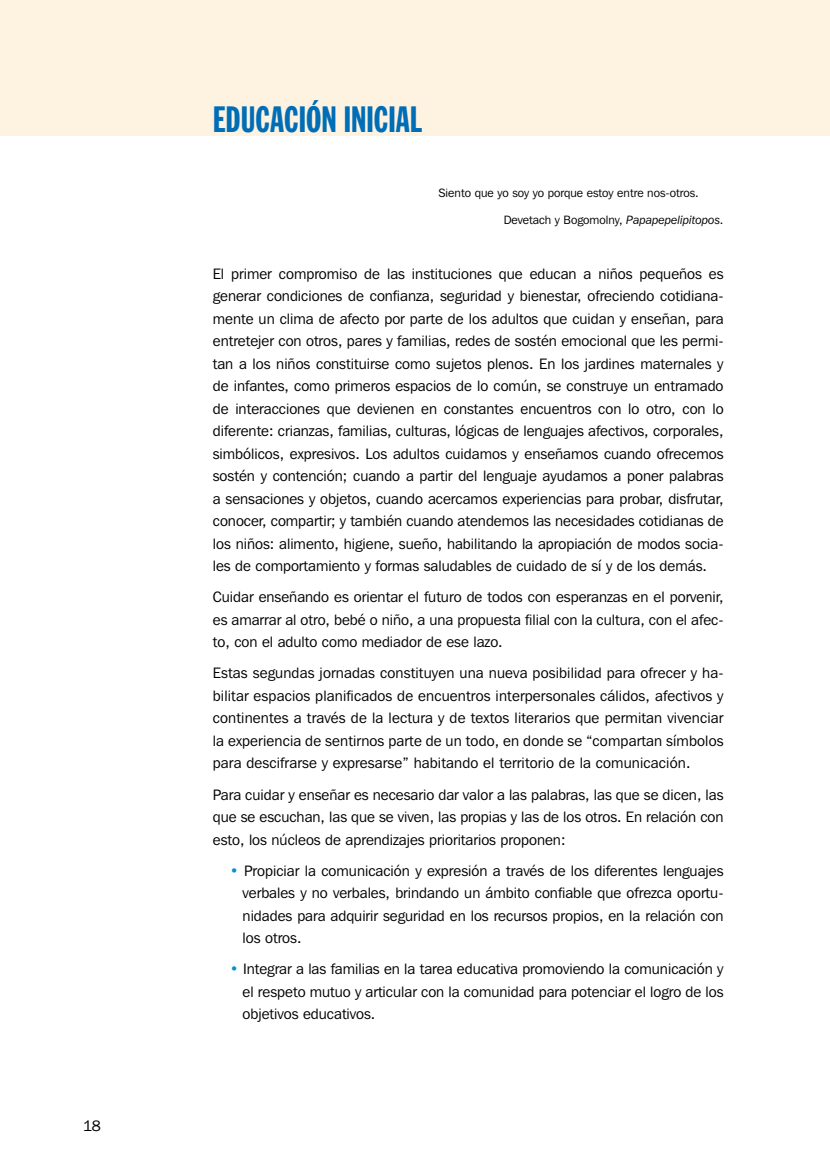
<style>
.page{position:relative;width:830px;height:1170px;background:#fff}
.page>*{position:absolute;margin:0;border:0;box-sizing:border-box;transform-origin:0 0}
.t1{font:36px "Franklin Gothic Extra Cond";color:#006db7}
.t2{font:15px/22.5px "Franklin Gothic IT Cby BT";color:#000;text-align:justify}
.t3{font:12px "Franklin Gothic IT Cby BT";color:#000}
.s1{font-style:italic}
.s2{color:#0092d4}
</style>
<div class="page">
<div style="left:0;top:0;width:829px;height:135px;background:#fef3e0"></div>
<p class="t2" style="left:83px;top:1113px;width:19px">18</p>
<h1 class="t1" style="left:213px;top:100px;width:211px">EDUCACIÓN INICIAL</h1>
<p class="t3" style="left:438px;top:185px;width:262px">Siento que yo soy yo porque estoy entre nos-otros.</p>
<p class="t3" style="left:503px;top:212px;width:221px">Devetach y Bogomolny, <span class="s1">Papapepelipitopos</span>.</p>
<p class="t2" style="left:213px;top:262px;width:512px">El primer compromiso de las instituciones que educan a niños pequeños es generar condiciones de confianza, seguridad y bienestar, ofreciendo cotidiana&shy;mente un clima de afecto por parte de los adultos que cuidan y enseñan, para entretejer con otros, pares y familias, redes de sostén emocional que les permi&shy;tan a los niños constituirse como sujetos plenos. En los jardines maternales y de infantes, como primeros espacios de lo común, se construye un entramado de interacciones que devienen en constantes encuentros con lo otro, con lo diferente: crianzas, familias, culturas, lógicas de lenguajes afectivos, corporales, simbólicos, expresivos. Los adultos cuidamos y enseñamos cuando ofrecemos sostén y contención; cuando a partir del lenguaje ayudamos a poner palabras a sensaciones y objetos, cuando acercamos experiencias para probar, disfrutar, conocer, compartir; y también cuando atendemos las necesidades cotidianas de los niños: alimento, higiene, sueño, habilitando la apropiación de modos socia&shy;les de comportamiento y formas saludables de cuidado de sí y de los demás.</p>
<p class="t2" style="left:213px;top:585px;width:512px">Cuidar enseñando es orientar el futuro de todos con esperanzas en el porvenir, es amarrar al otro, bebé o niño, a una propuesta filial con la cultura, con el afec&shy;to, con el adulto como mediador de ese lazo.</p>
<p class="t2" style="left:213px;top:661px;width:512px">Estas segundas jornadas constituyen una nueva posibilidad para ofrecer y ha&shy;bilitar espacios planificados de encuentros interpersonales cálidos, afectivos y continentes a través de la lectura y de textos literarios que permitan vivenciar la experiencia de sentirnos parte de un todo, en donde se “compartan símbolos para descifrarse y expresarse” habitando el territorio de la comunicación.</p>
<p class="t2" style="left:213px;top:782px;width:512px">Para cuidar y enseñar es necesario dar valor a las palabras, las que se dicen, las que se escuchan, las que se viven, las propias y las de los otros. En relación con esto, los núcleos de aprendizajes prioritarios proponen:</p>
<p class="t2" style="left:242px;top:858px;width:482px;text-indent:-13px"><span class="s2">•</span> Propiciar la comunicación y expresión a través de los diferentes lenguajes verbales y no verbales, brindando un ámbito confiable que ofrezca oportu&shy;nidades para adquirir seguridad en los recursos propios, en la relación con los otros.</p>
<p class="t2" style="left:242px;top:957px;width:482px;text-indent:-13px"><span class="s2">•</span> Integrar a las familias en la tarea educativa promoviendo la comunicación y el respeto mutuo y articular con la comunidad para potenciar el logro de los objetivos educativos.</p>
</div>
